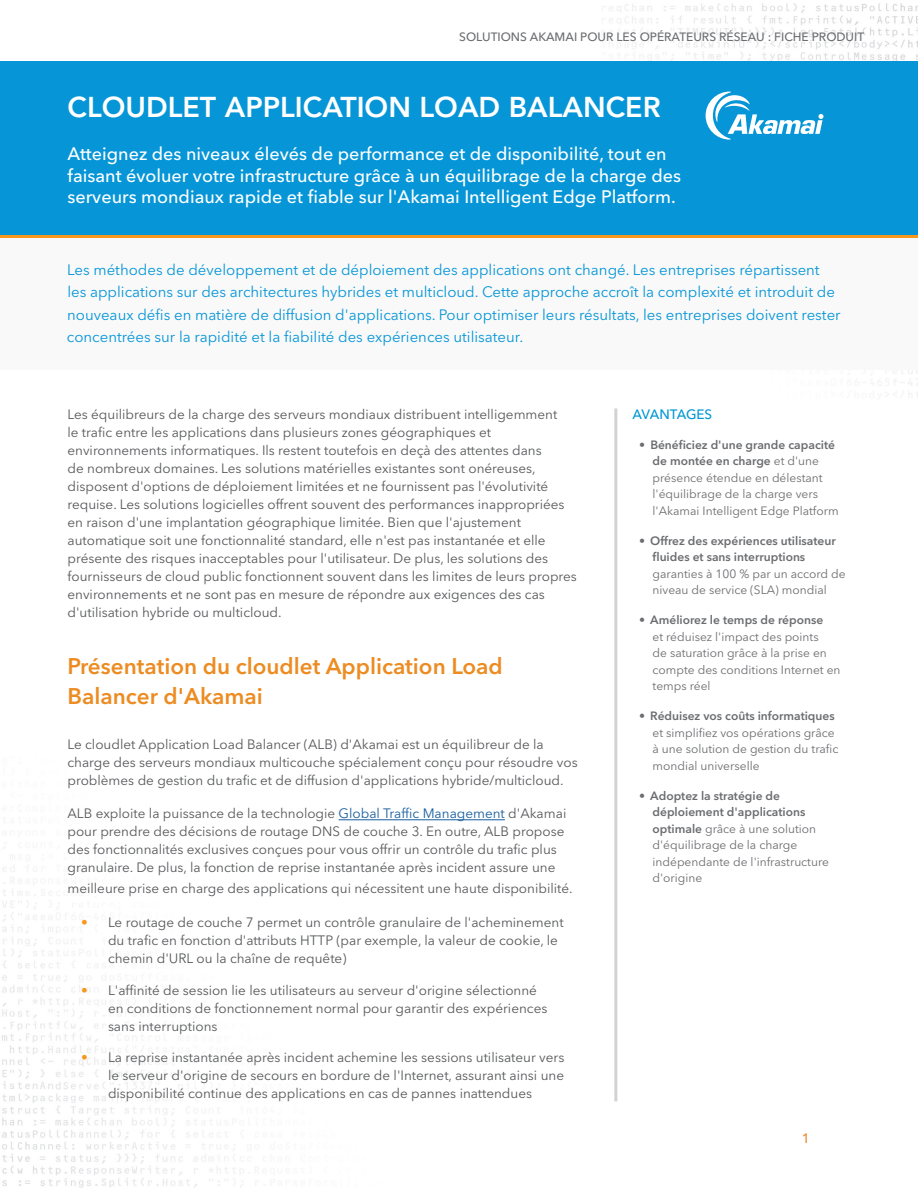
<style>
.page{position:relative;width:918px;height:1188px;background:#fff}
.page>*{position:absolute;margin:0;border:0;box-sizing:border-box;transform-origin:0 0}
.t1{font:800 28.5px "Avenir LT Std";color:#fff}
.t2{font:600 22.5px/30px "Avenir Next LT Pro";color:#ec8c22}
.t3{font:500 18px/21.6px "Avenir Next LT Pro";color:#fff}
.t4{font:15px/22.5px "Avenir Next LT Pro";color:#0696d7}
.t5{font:13.5px/18px "Avenir Next LT Pro";color:#57585a}
.t6{font:500 13.5px "Avenir Next LT Pro";letter-spacing:-.01em;color:#0097d6}
.t7{font:500 13.5px "Avenir Next LT Pro";color:#ee882f}
.t8{font:12px/16.5px "Avenir Next LT Pro";color:#6c6d70}
.t9{font:600 12px/16.5px "Avenir Next LT Pro";color:#6c6d70}
.t10{font:500 12px "Avenir Next LT Pro";color:#6c6d70}
.s1{color:#175d9e}
.s2{color:#f7971d}
.s3{font-weight:600}
</style>
<div class="page">
<img style="left:524px;top:3px;width:394px;height:509px">
<img style="left:2px;top:819px;width:457px;height:369px">
<hr style="left:339px;top:819px;width:166px;height:1px;background:#175d9e">
<div style="left:0;top:233px;width:918px;height:136px;background:#f9f9f9"></div>
<hr style="left:614px;top:408px;width:3px;height:693px;background:#d1d2d4">
<div style="left:0;top:62px;width:918px;height:176px;background:#0696d7"></div>
<hr style="left:0;top:235px;width:918px;height:3px;background:#f7971d">
<svg style="left:706px;top:92px;width:118px;height:48px"></svg>
<p class="t10" style="left:459px;top:30px;width:407px">SOLUTIONS AKAMAI POUR LES OPÉRATEURS RÉSEAU : FICHE PRODUIT</p>
<h1 class="t1" style="left:68px;top:90px;width:595px">CLOUDLET APPLICATION LOAD BALANCER</h1>
<h3 class="t3" style="left:68px;top:143px;width:615px">Atteignez des niveaux élevés de performance et de disponibilité, tout en faisant évoluer votre infrastructure grâce à un équilibrage de la charge des serveurs mondiaux rapide et fiable sur l'Akamai Intelligent Edge Platform.</h3>
<p class="t4" style="left:67px;top:258px;width:775px">Les méthodes de développement et de déploiement des applications ont changé. Les entreprises répartissent les applications sur des architectures hybrides et multicloud. Cette approche accroît la complexité et introduit de nouveaux défis en matière de diffusion d'applications. Pour optimiser leurs résultats, les entreprises doivent rester concentrées sur la rapidité et la fiabilité des expériences utilisateur.</p>
<p class="t5" style="left:68px;top:405px;width:511px">Les équilibreurs de la charge des serveurs mondiaux distribuent intelligemment<br>le trafic entre les applications dans plusieurs zones géographiques et environnements informatiques. Ils restent toutefois en deçà des attentes dans<br>de nombreux domaines. Les solutions matérielles existantes sont onéreuses, disposent d'options de déploiement limitées et ne fournissent pas l'évolutivité requise. Les solutions logicielles offrent souvent des performances inappropriées en raison d'une implantation géographique limitée. Bien que l'ajustement automatique soit une fonctionnalité standard, elle n'est pas instantanée et elle présente des risques inacceptables pour l'utilisateur. De plus, les solutions des fournisseurs de cloud public fonctionnent souvent dans les limites de leurs propres environnements et ne sont pas en mesure de répondre aux exigences des cas d'utilisation hybride ou multicloud.</p>
<h2 class="t2" style="left:68px;top:651px;width:437px">Présentation du cloudlet Application Load<br>Balancer d'Akamai</h2>
<p class="t5" style="left:68px;top:735px;width:512px">Le cloudlet Application Load Balancer (ALB) d'Akamai est un équilibreur de la charge des serveurs mondiaux multicouche spécialement conçu pour résoudre vos problèmes de gestion du trafic et de diffusion d'applications hybride/multicloud.</p>
<p class="t5" style="left:68px;top:805px;width:500px">ALB exploite la puissance de la technologie <span class="s1">Global Traffic Management</span> d'Akamai pour prendre des décisions de routage DNS de couche 3. En outre, ALB propose des fonctionnalités exclusives conçues pour vous offrir un contrôle du trafic plus granulaire. De plus, la fonction de reprise instantanée après incident assure une</p>
<p class="t5" style="left:68px;top:880px;width:507px">meilleure prise en charge des applications qui nécessitent une haute disponibilité.</p>
<p class="t5" style="left:108px;top:913px;width:457px;text-indent:-27px"><span class="s2">•</span> Le routage de couche 7 permet un contrôle granulaire de l'acheminement du trafic en fonction d'attributs HTTP (par exemple, la valeur de cookie, le chemin d'URL ou la chaîne de requête)</p>
<p class="t5" style="left:108px;top:981px;width:441px;text-indent:-27px"><span class="s2">•</span> L'affinité de session lie les utilisateurs au serveur d'origine sélectionné en conditions de fonctionnement normal pour garantir des expériences sans interruptions</p>
<p class="t5" style="left:108px;top:1048px;width:458px;text-align:justify;text-indent:-27px"><span class="s2">•</span> La reprise instantanée après incident achemine les sessions utilisateur vers le serveur d'origine de secours en bordure de l'Internet, assurant ainsi une disponibilité continue des applications en cas de pannes inattendues</p>
<p class="t6" style="left:632px;top:406px;width:82px">AVANTAGES</p>
<p class="t8" style="left:653px;top:436px;width:188px;text-indent:-13px"><span class="s3">• Bénéficiez d'une grande capacité de montée en charge</span> et d'une présence étendue en délestant l'équilibrage de la charge vers l'Akamai Intelligent Edge Platform</p>
<p class="t9" style="left:653px;top:532px;width:185px;text-indent:-13px">• Offrez des expériences utilisateur fluides et sans interruptions</p>
<p class="t8" style="left:653px;top:565px;width:195px">garanties à 100 % par un accord de niveau de service (SLA) mondial</p>
<p class="t9" style="left:639px;top:612px;width:186px">• Améliorez le temps de réponse</p>
<p class="t8" style="left:653px;top:628px;width:189px">et réduisez l'impact des points<br>de saturation grâce à la prise en compte des conditions Internet en temps réel</p>
<p class="t9" style="left:639px;top:708px;width:197px">• Réduisez vos coûts informatiques</p>
<p class="t8" style="left:653px;top:724px;width:187px">et simplifiez vos opérations grâce à une solution de gestion du trafic mondial universelle</p>
<p class="t8" style="left:653px;top:787px;width:178px;text-indent:-13px"><span class="s3">• Adoptez la stratégie de déploiement d'applications optimale</span> grâce à une solution d'équilibrage de la charge indépendante de l'infrastructure d'origine</p>
<p class="t7" style="left:802px;top:1131px;width:10px">1</p>
</div>
